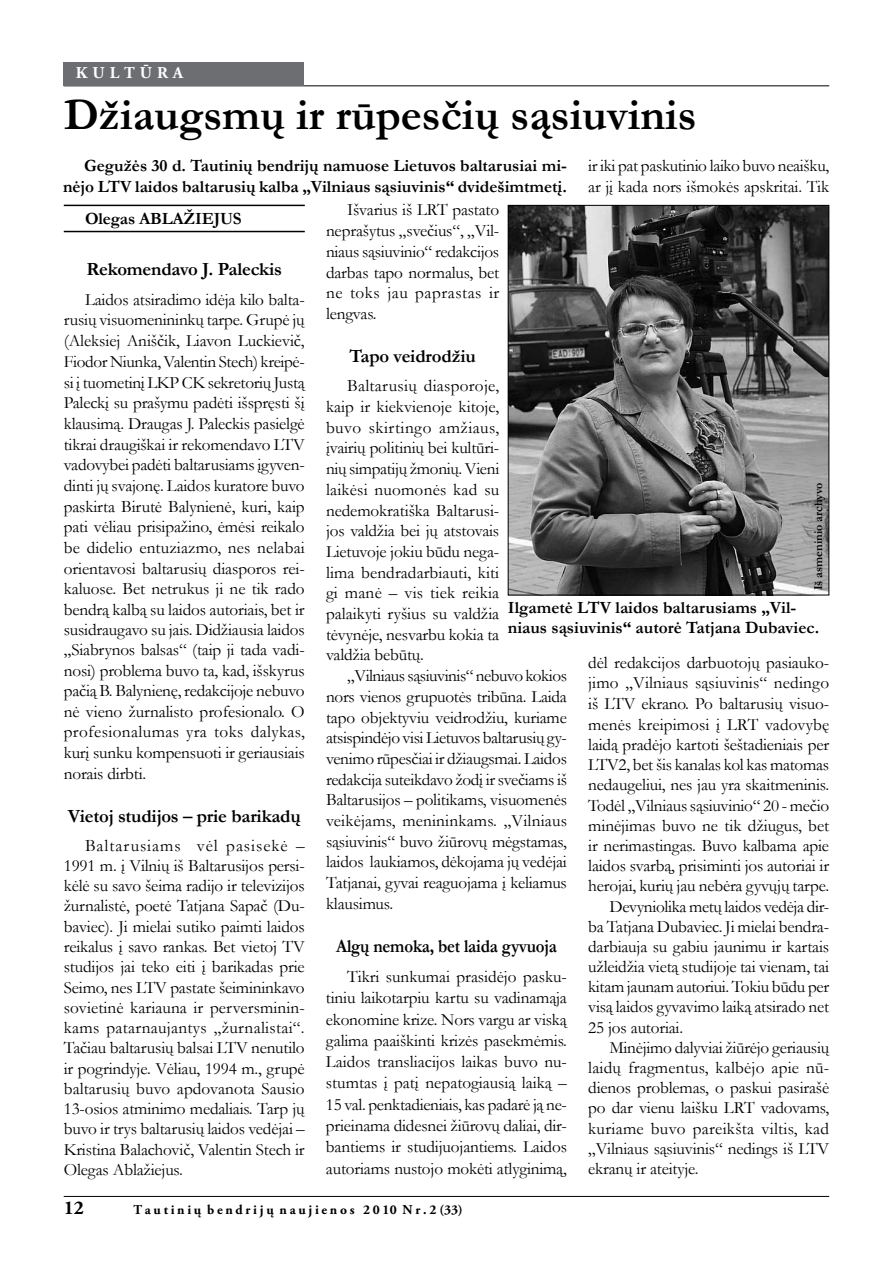
<style>
.page{position:relative;width:893px;height:1263px;background:#fff}
.page>*{position:absolute;margin:0;border:0;box-sizing:border-box;transform-origin:0 0}
.t1{font:700 45px "Garamond";color:#000}
.t2{font:700 19.5px "Adobe Garamond Pro";color:#000}
.t3{font:700 18.75px "Garamond";letter-spacing:-.01em;color:#000}
.t4{font:700 18.75px "Garamond";letter-spacing:-.01em;color:#000;scale:.9 1}
.t5{font:17.25px/20.5px "Garamond";letter-spacing:-.01em;color:#000;text-align:justify}
.t6{font:700 17.25px/20.7px "Garamond";color:#000;text-align:right}
.t7{font:17.25px "Garamond";letter-spacing:.01em;color:#000}
.t8{font:17.25px "Garamond";letter-spacing:.015em;color:#000}
.t9{font:17.25px "Garamond";letter-spacing:-.03em;color:#000}
.t10{font:17.25px "Garamond";letter-spacing:.02em;color:#000}
.t11{font:17.25px "Garamond";letter-spacing:.03em;color:#000}
.t12{font:700 16.5px "Adobe Garamond Pro";letter-spacing:.3em;color:#fff}
.t13{font:700 13.5px "Adobe Garamond Pro";letter-spacing:.2em;color:#000}
.t14{font:700 12px "Garamond";color:#000}
</style>
<div class="page">
<hr style="left:64px;top:1196px;width:765px;height:1px;background:#000">
<hr style="left:64px;top:85px;width:765px;height:1px;background:#000">
<div style="left:64px;top:62px;width:240px;height:23px;background:#6d6e71"></div>
<hr style="left:64px;top:231px;width:241px;height:1px;background:#000">
<hr style="left:64px;top:205px;width:241px;height:1px;background:#000">
<img style="left:510px;top:207px;width:317px;height:386px">
<div style="left:508px;top:205px;width:321px;height:390px;border:1px solid #000"></div>
<p class="t12" style="left:76px;top:63px;width:109px">KULTŪRA</p>
<p class="t1" style="left:64px;top:84px;width:634px">Džiaugsmų ir rūpesčių sąsiuvinis</p>
<p class="t6" style="left:63px;top:155px;width:505px">Gegužės 30 d. Tautinių bendrijų namuose Lietuvos baltarusiai mi&shy;nėjo LTV laidos baltarusių kalba „Vilniaus sąsiuvinis“ dvidešimtmetį.</p>
<p class="t5" style="left:326px;top:199px;width:175px;text-indent:21px">Išvarius iš LRT pastato neprašytus „svečius“, „Vil&shy;niaus sąsiuvinio“ redakcijos darbas tapo normalus, bet ne toks jau paprastas ir lengvas.</p>
<p class="t3" style="left:349px;top:343px;width:128px">Tapo veidrodžiu</p>
<p class="t8" style="left:347px;top:374px;width:154px">Baltarusių diasporoje,</p>
<p class="t5" style="left:326px;top:396px;width:175px">kaip ir kiekvienoje kitoje,</p>
<p class="t11" style="left:326px;top:416px;width:175px">buvo skirtingo amžiaus,</p>
<p class="t5" style="left:326px;top:437px;width:175px">įvairių politinių bei kultūri-</p>
<p class="t5" style="left:326px;top:458px;width:175px">nių simpatijų žmonių. Vieni</p>
<p class="t7" style="left:326px;top:478px;width:175px">laikėsi nuomonės kad su</p>
<p class="t5" style="left:326px;top:499px;width:175px">nedemokratiška Baltarusi-</p>
<p class="t5" style="left:326px;top:520px;width:175px">jos valdžia bei jų atstovais</p>
<p class="t5" style="left:326px;top:541px;width:175px">Lietuvoje jokiu būdu nega-</p>
<p class="t5" style="left:326px;top:561px;width:175px">lima bendradarbiauti, kiti</p>
<p class="t8" style="left:326px;top:581px;width:175px">gi manė – vis tiek reikia</p>
<p class="t5" style="left:326px;top:603px;width:175px">palaikyti ryšius su valdžia</p>
<p class="t5" style="left:326px;top:624px;width:175px">tėvynėje, nesvarbu kokia ta</p>
<p class="t5" style="left:326px;top:644px;width:100px">valdžia bebūtų.</p>
<p class="t9" style="left:347px;top:664px;width:221px">„Vilniaus sąsiuvinis“ nebuvo kokios</p>
<p class="t5" style="left:326px;top:686px;width:242px">nors vienos grupuotės tribūna. Laida</p>
<p class="t5" style="left:326px;top:706px;width:242px">tapo objektyviu veidrodžiu, kuriame</p>
<p class="t5" style="left:326px;top:727px;width:242px">atsispindėjo visi Lietuvos baltarusių gy-</p>
<p class="t5" style="left:326px;top:748px;width:242px">venimo rūpesčiai ir džiaugsmai. Laidos</p>
<p class="t5" style="left:326px;top:768px;width:242px">redakcija suteikdavo žodį ir svečiams iš</p>
<p class="t5" style="left:326px;top:789px;width:242px">Baltarusijos – politikams, visuomenės</p>
<p class="t7" style="left:326px;top:809px;width:242px">veikėjams, menininkams. „Vilniaus</p>
<p class="t5" style="left:326px;top:831px;width:242px">sąsiuvinis“ buvo žiūrovų mėgstamas,</p>
<p class="t5" style="left:326px;top:851px;width:242px">laidos laukiamos, dėkojama jų vedėjai</p>
<p class="t5" style="left:326px;top:872px;width:242px">Tatjanai, gyvai reaguojama į keliamus</p>
<p class="t5" style="left:326px;top:893px;width:69px">klausimus.</p>
<p class="t4" style="left:336px;top:933px;width:247px">Algų nemoka, bet laida gyvuoja</p>
<p class="t5" style="left:326px;top:965px;width:242px;line-height:21.3px;text-indent:21px">Tikri sunkumai prasidėjo pasku&shy;tiniu laikotarpiu kartu su vadinamąja ekonomine krize. Nors vargu ar viską galima paaiškinti krizės pasekmėmis.<br>Laidos transliacijos laikas buvo nu&shy;stumtas į patį nepatogiausią laiką – 15 val. penktadieniais, kas padarė ją ne&shy;prieinama didesnei žiūrovų daliai, dir&shy;bantiems ir studijuojantiems. Laidos autoriams nustojo mokėti atlyginimą,</p>
<p class="t5" style="left:588px;top:155px;width:242px">ir iki pat paskutinio laiko buvo neaišku, ar jį kada nors išmokės apskritai. Tik</p>
<p class="t6" style="left:85px;top:208px;width:158px">Olegas ABLAŽIEJUS</p>
<p class="t3" style="left:87px;top:257px;width:197px">Rekomendavo J. Paleckis</p>
<p class="t5" style="left:64px;top:289px;width:242px;text-indent:21px">Laidos atsiradimo idėja kilo balta&shy;rusių visuomenininkų tarpe. Grupė jų (Aleksiej Aniščik, Liavon Luckievič, Fiodor Niunka, Valentin Stech) kreipė&shy;si į tuometinį LKP CK sekretorių Justą Paleckį su prašymu padėti išspręsti šį klausimą. Draugas J. Paleckis pasielgė tikrai draugiškai ir rekomendavo LTV vadovybei padėti baltarusiams įgyven&shy;dinti jų svajonę. Laidos kuratore buvo paskirta Birutė Balynienė, kuri, kaip pati vėliau prisipažino, ėmėsi reikalo be didelio entuziazmo, nes nelabai orientavosi baltarusių diasporos rei&shy;kaluose. Bet netrukus ji ne tik rado bendrą kalbą su laidos autoriais, bet ir susidraugavo su jais. Didžiausia laidos „Siabrynos balsas“ (taip ji tada vadi&shy;nosi) problema buvo ta, kad, išskyrus pačią B. Balynienę, redakcijoje nebuvo nė vieno žurnalisto profesionalo. O profesionalumas yra toks dalykas, kurį sunku kompensuoti ir geriausiais norais dirbti.</p>
<p class="t3" style="left:68px;top:803px;width:234px">Vietoj studijos – prie barikadų</p>
<p class="t5" style="left:64px;top:835px;width:242px;text-indent:21px">Baltarusiams vėl pasisekė – 1991 m. į Vilnių iš Baltarusijos persi&shy;kėlė su savo šeima radijo ir televizijos žurnalistė, poetė Tatjana Sapač (Du&shy;baviec). Ji mielai sutiko paimti laidos reikalus į savo rankas. Bet vietoj TV studijos jai teko eiti į barikadas prie Seimo, nes LTV pastate šeimininkavo sovietinė kariauna ir perversminin&shy;kams patarnaujantys „žurnalistai“.<br>Tačiau baltarusių balsai LTV nenutilo ir pogrindyje. Vėliau, 1994 m., grupė baltarusių buvo apdovanota Sausio 13-osios atminimo medaliais. Tarp jų buvo ir trys baltarusių laidos vedėjai – Kristina Balachovič, Valentin Stech ir Olegas Ablažiejus.</p>
<p class="t14" style="left:810px;top:590px;width:109px;rotate:-90deg">Iš asmeninio archyvo</p>
<p class="t6" style="left:508px;top:597px;width:313px;text-align:left">Ilgametė LTV laidos baltarusiams „Vil&shy;niaus sąsiuvinis“ autorė Tatjana Dubaviec.</p>
<p class="t5" style="left:588px;top:652px;width:242px">dėl redakcijos darbuotojų pasiauko-</p>
<p class="t7" style="left:588px;top:671px;width:242px">jimo „Vilniaus sąsiuvinis“ nedingo</p>
<p class="t5" style="left:588px;top:693px;width:242px">iš LTV ekrano. Po baltarusių visuo-</p>
<p class="t7" style="left:588px;top:713px;width:243px">menės kreipimosi į LRT vadovybę</p>
<p class="t5" style="left:588px;top:734px;width:242px">laidą pradėjo kartoti šeštadieniais per</p>
<p class="t5" style="left:588px;top:754px;width:242px">LTV2, bet šis kanalas kol kas matomas</p>
<p class="t5" style="left:588px;top:774px;width:242px">nedaugeliui, nes jau yra skaitmeninis.</p>
<p class="t5" style="left:588px;top:794px;width:243px">Todėl „Vilniaus sąsiuvinio“ 20 - mečio</p>
<p class="t5" style="left:588px;top:815px;width:242px">minėjimas buvo ne tik džiugus, bet</p>
<p class="t5" style="left:588px;top:835px;width:242px">ir nerimastingas. Buvo kalbama apie</p>
<p class="t5" style="left:588px;top:855px;width:242px">laidos svarbą, prisiminti jos autoriai ir</p>
<p class="t5" style="left:588px;top:875px;width:242px">herojai, kurių jau nebėra gyvųjų tarpe.</p>
<p class="t5" style="left:609px;top:895px;width:221px">Devyniolika metų laidos vedėja dir-</p>
<p class="t5" style="left:588px;top:915px;width:242px">ba Tatjana Dubaviec. Ji mielai bendra-</p>
<p class="t5" style="left:588px;top:936px;width:242px">darbiauja su gabiu jaunimu ir kartais</p>
<p class="t5" style="left:588px;top:956px;width:242px">užleidžia vietą studijoje tai vienam, tai</p>
<p class="t5" style="left:588px;top:976px;width:242px">kitam jaunam autoriui. Tokiu būdu per</p>
<p class="t5" style="left:588px;top:996px;width:242px">visą laidos gyvavimo laiką atsirado net</p>
<p class="t5" style="left:588px;top:1016px;width:96px">25 jos autoriai.</p>
<p class="t5" style="left:609px;top:1037px;width:221px">Minėjimo dalyviai žiūrėjo geriausių</p>
<p class="t8" style="left:588px;top:1056px;width:242px">laidų fragmentus, kalbėjo apie nū-</p>
<p class="t5" style="left:588px;top:1077px;width:243px">dienos problemas, o paskui pasirašė</p>
<p class="t5" style="left:588px;top:1097px;width:242px">po dar vienu laišku LRT vadovams,</p>
<p class="t10" style="left:588px;top:1116px;width:242px">kuriame buvo pareikšta viltis, kad</p>
<p class="t5" style="left:588px;top:1137px;width:243px">„Vilniaus sąsiuvinis“ nedings iš LTV</p>
<p class="t5" style="left:588px;top:1158px;width:112px">ekranų ir ateityje.</p>
<p class="t2" style="left:64px;top:1197px;width:22px">12</p>
<p class="t13" style="left:134px;top:1202px;width:331px">Tautinių bendrijų naujienos 2010 Nr.2 (33)</p>
</div>
